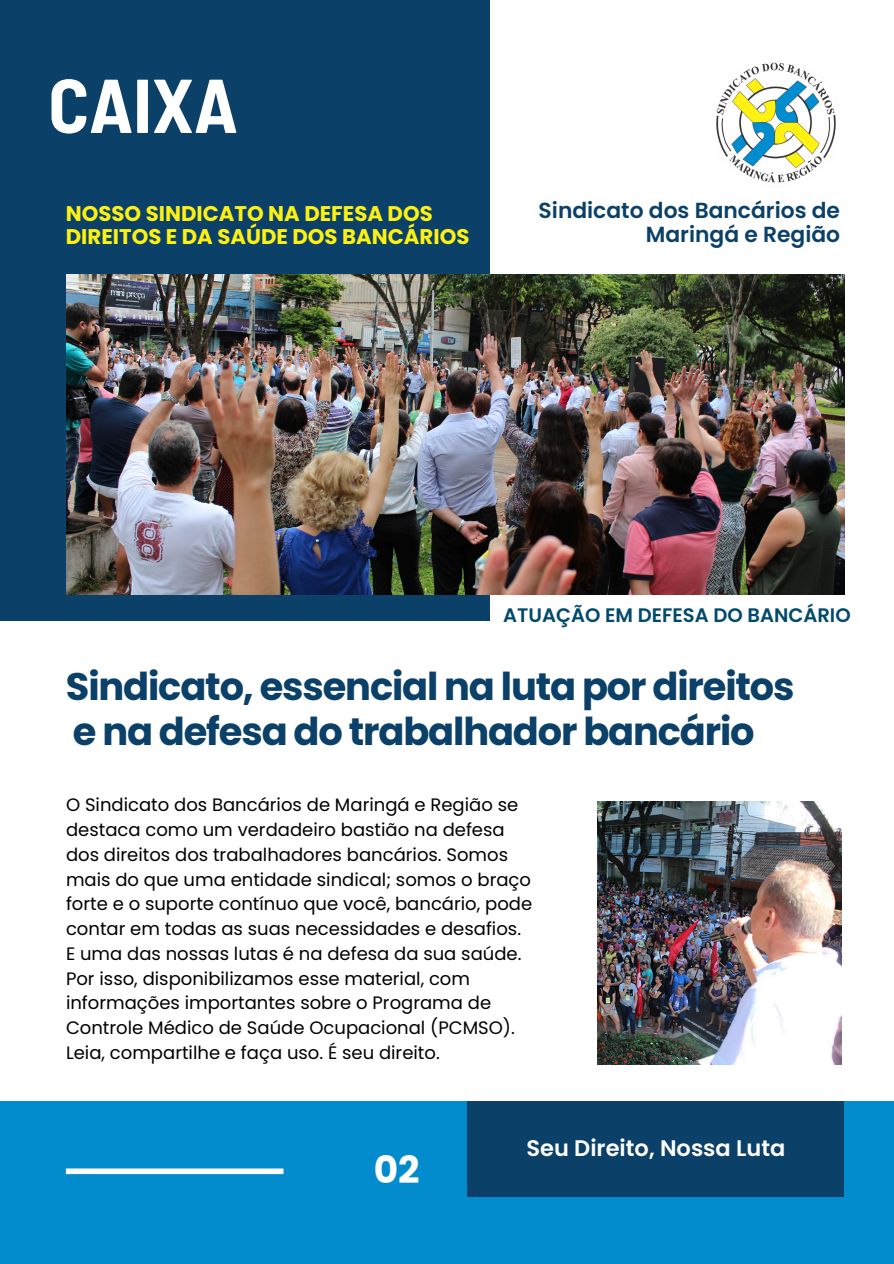
<style>
.page{position:relative;width:894px;height:1264px;background:#fff}
.page>*{position:absolute;margin:0;border:0;box-sizing:border-box;transform-origin:0 0}
.t1{font:700 semi-condensed 76.05px "Barlow";color:#fff}
.t2{font:700 38.4px/45.3px "Poppins";letter-spacing:-.03em;color:#0b4068}
.t3{font:700 37.5px "Poppins";color:#fff}
.t4{font:600 22.5px "Poppins";color:#fff}
.t5{font:600 21.75px/24px "Poppins";color:#0b4068;text-align:right}
.t6{font:700 21.15px/23px "Poppins";color:#fdf013}
.t7{font:600 19.5px "Poppins";color:#024a6c}
.t8{font:18px/24.8px "Poppins";color:#000}
</style>
<div class="page">
<div style="left:0;top:0;width:489px;height:620px;background:#0b4068"></div>
<div style="left:0;top:1100px;width:893px;height:163px;background:#028cce"></div>
<img style="left:66px;top:275px;width:777px;height:319px">
<img style="left:597px;top:802px;width:244px;height:262px">
<div style="left:467px;top:1100px;width:377px;height:96px;background:#0b4068"></div>
<img style="left:716px;top:62px;width:120px;height:121px">
<div style="left:66px;top:1168px;width:217px;height:6px;background:#fff"></div>
<h1 class="t1" style="left:48px;top:57px;width:191px">CAIXA</h1>
<h2 class="t6" style="left:66px;top:202px;width:405px">NOSSO SINDICATO NA DEFESA DOS<br>DIREITOS E DA SAÚDE DOS BANCÁRIOS</h2>
<h5 class="t5" style="left:538px;top:198px;width:303px">Sindicato dos Bancários de<br>Maringá e Região</h5>
<h4 class="t7" style="left:503px;top:601px;width:349px">ATUAÇÃO EM DEFESA DO BANCÁRIO</h4>
<h4 class="t2" style="left:66px;top:664px;width:730px">Sindicato, essencial na luta por direitos e na defesa do trabalhador bancário</h4>
<p class="t8" style="left:66px;top:792px;width:467px">O Sindicato dos Bancários de Maringá e Região se destaca como um verdadeiro bastião na defesa dos direitos dos trabalhadores bancários. Somos mais do que uma entidade sindical; somos o braço forte e o suporte contínuo que você, bancário, pode contar em todas as suas necessidades e desafios.<br>E uma das nossas lutas é na defesa da sua saúde.<br>Por isso, disponibilizamos esse material, com informações importantes sobre o Programa de Controle Médico de Saúde Ocupacional (PCMSO).<br>Leia, compartilhe e faça uso. É seu direito.</p>
<p class="t3" style="left:373px;top:1143px;width:47px">02</p>
<p class="t4" style="left:526px;top:1132px;width:260px">Seu Direito, Nossa Luta</p>
</div>
